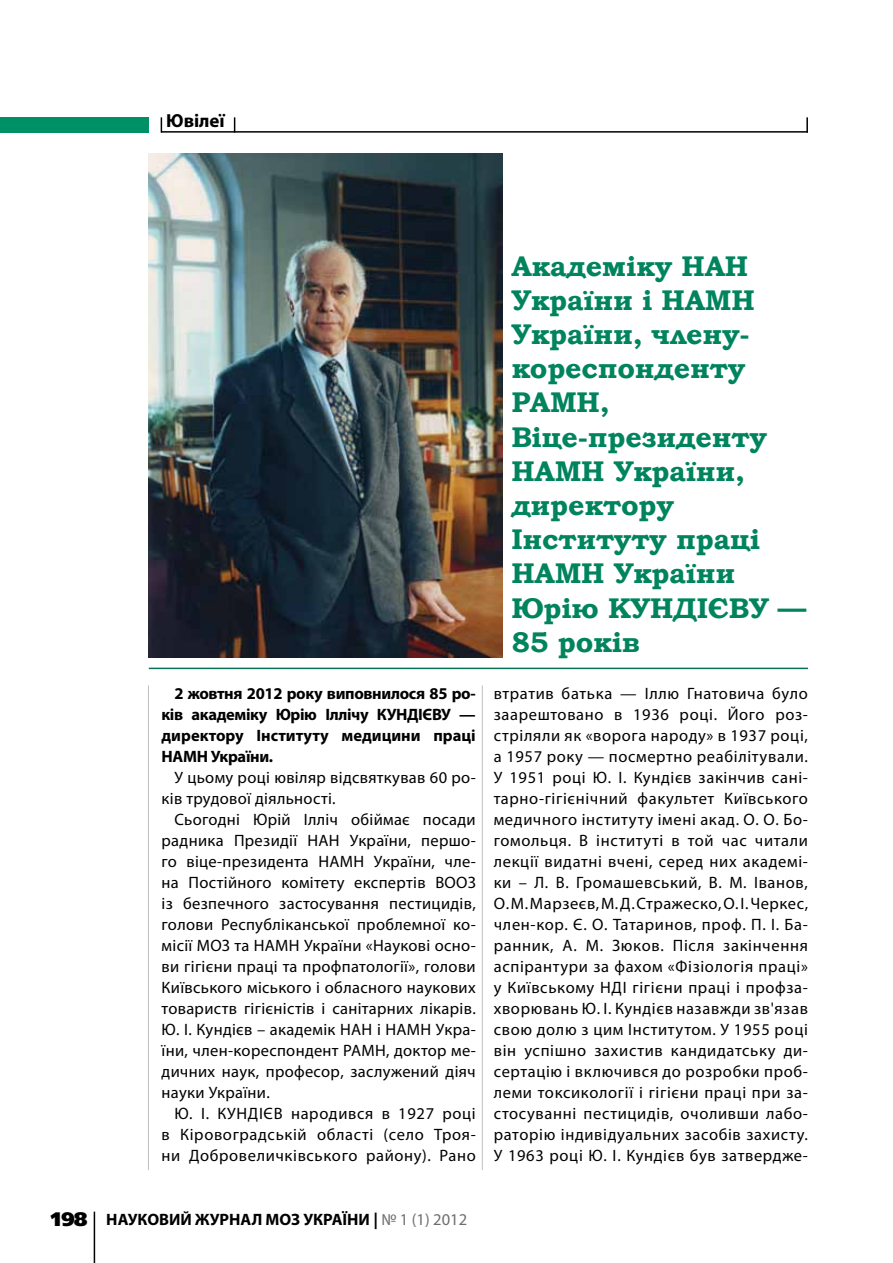
<style>
.page{position:relative;width:893px;height:1263px;background:#fff}
.page>*{position:absolute;margin:0;border:0;box-sizing:border-box;transform-origin:0 0}
.t1{font:700 28.5px/34.2px "Bookman Old Style";letter-spacing:-.01em;color:#00845d}
.t2{font:19.5px "Free Set Black C";color:#000}
.t3{font:700 18.9px "Myriad Pro";color:#000}
.t4{font:16.5px/21px "Myriad Pro";letter-spacing:.025em;color:#000;text-align:justify}
.t5{font:700 16.5px/21px "Myriad Pro";letter-spacing:-.005em;color:#000;text-align:justify}
.s1{font-weight:400;color:#6d6e71}
</style>
<div class="page">
<hr style="left:94px;top:1211px;width:1px;height:52px;background:#000">
<hr style="left:161px;top:131px;width:647px;height:2px;background:#000">
<svg style="left:161px;top:117px;width:1px;height:16px"></svg>
<svg style="left:234px;top:117px;width:1px;height:16px"></svg>
<svg style="left:806px;top:117px;width:2px;height:16px"></svg>
<hr style="left:482px;top:685px;width:1px;height:485px;background:#bcbec0">
<hr style="left:148px;top:685px;width:1px;height:485px;background:#bcbec0">
<hr style="left:149px;top:668px;width:659px;height:1px;background:#056f58">
<img style="left:149px;top:153px;width:353px;height:504px">
<div style="left:0;top:118px;width:149px;height:15px;background:#009065"></div>
<p class="t3" style="left:166px;top:108px;width:60px">Ювілеї</p>
<p class="t2" style="left:48px;top:1208px;width:41px">198</p>
<p class="t5" style="left:162px;top:682px;width:316px;text-indent:13px">2 жовтня 2012 року виповнилося 85 ро&shy;ків академіку Юрію Іллічу КУНДІЄВУ — директору Інституту медицини праці НАМН України.</p>
<p class="t4" style="left:162px;top:766px;width:316px;text-indent:13px">У цьому році ювіляр відсвяткував 60 ро&shy;ків трудової діяльності.</p>
<p class="t4" style="left:162px;top:808px;width:316px;text-indent:13px">Сьогодні Юрій Ілліч обіймає посади радника Президії НАН України, першо&shy;го віце-президента НАМН України, чле&shy;на Постійного комітету експертів ВООЗ із безпечного застосування пестицидів, голови Республіканської проблемної ко&shy;місії МОЗ та НАМН України «Наукові осно&shy;ви гігієни праці та профпатології», голови Київського міського і обласного наукових товариств гігієністів і санітарних лікарів.<br>Ю. І. Кундієв – академік НАН і НАМН Укра&shy;їни, член-кореспондент РАМН, доктор ме&shy;дичних наук, професор, заслужений діяч науки України.</p>
<p class="t4" style="left:162px;top:1103px;width:316px;text-indent:13px">Ю. І. КУНДІЄВ народився в 1927 році в Кіровоградській області (село Троя&shy;ни Добровеличківського району). Рано</p>
<h1 class="t1" style="left:511px;top:248px;width:296px">Академіку НАН<br>України і НАМН<br>України, члену&shy;кореспонденту<br>РАМН,<br>Віце-президенту<br>НАМН України, директору<br>Інституту праці<br>НАМН України<br>Юрію КУНДІЄВУ —<br>85 років</h1>
<p class="t4" style="left:494px;top:683px;width:316px">втратив батька — Іллю Гнатовича було заарештовано в 1936 році. Його роз&shy;стріляли як «ворога народу» в 1937 році, а 1957 року — посмертно реабілітували.<br>У 1951 році Ю. І. Кундієв закінчив сані&shy;тарно-гігієнічний факультет Київського медичного інституту імені акад. О. О. Бо&shy;гомольця. В інституті в той час читали лекції видатні вчені, серед них академі&shy;ки – Л. В. Громашевський, В. М. Іванов, О. М. Марзеєв, М. Д. Стражеско, О. І. Черкес, член-кор. Є. О. Татаринов, проф. П. І. Ба&shy;ранник, A. M. Зюков. Після закінчення аспірантури за фахом «Фізіологія праці» у Київському НДІ гігієни праці і профза&shy;хворювань Ю. І. Кундієв назавжди зв'язав свою долю з цим Інститутом. У 1955 році він успішно захистив кандидатську ди&shy;сертацію і включився до розробки проб&shy;леми токсикології і гігієни праці при за&shy;стосуванні пестицидів, очоливши лабо&shy;раторію індивідуальних засобів захисту.<br>У 1963 році Ю. І. Кундієв був затвердже-</p>
<p class="t5" style="left:106px;top:1209px;width:135px">НАУКОВИЙ ЖУРНАЛ</p>
<p class="t5" style="left:266px;top:1209px;width:203px">МОЗ УКРАЇНИ | <span class="s1">№ 1 (1) 2012</span></p>
</div>
